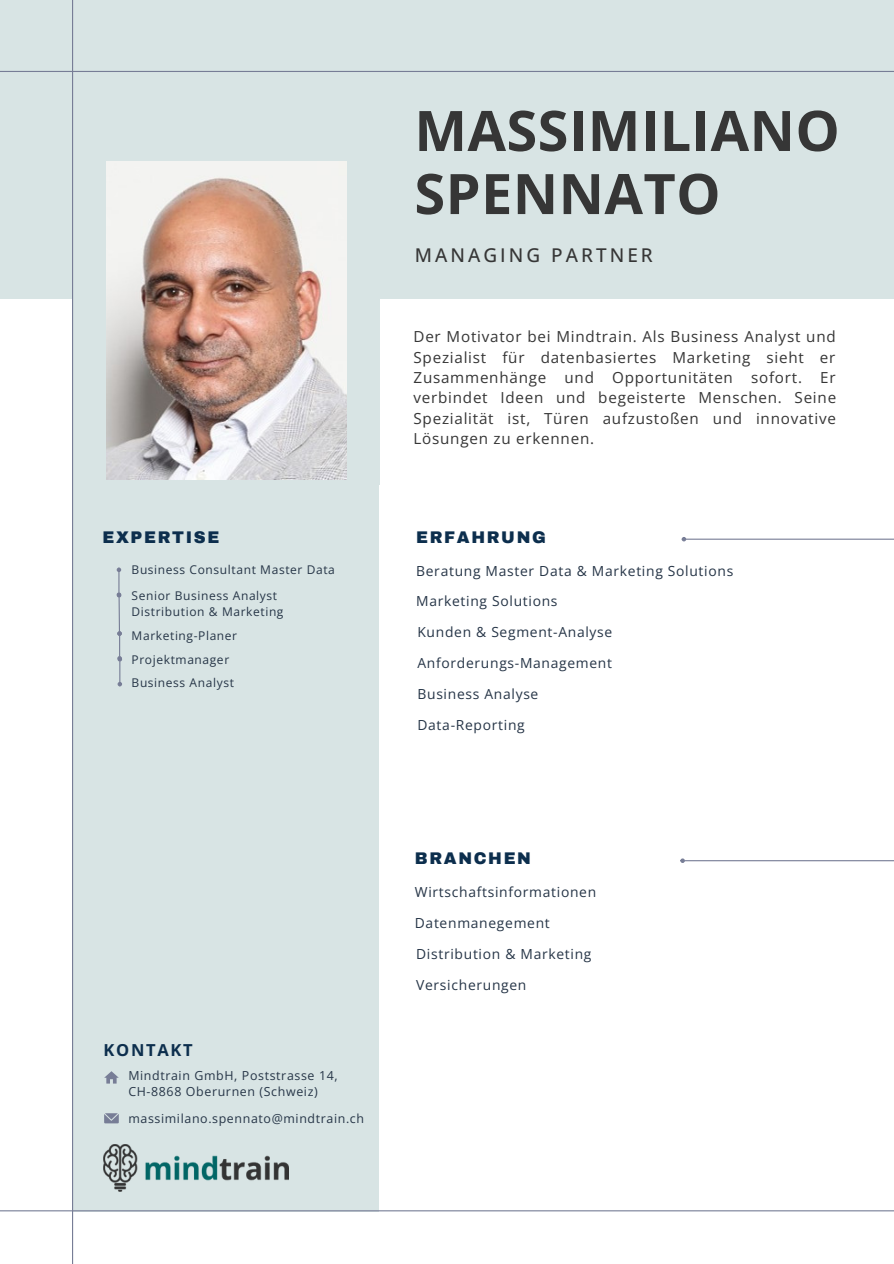
<style>
.page{position:relative;width:894px;height:1264px;background:#fff}
.page>*{position:absolute;margin:0;border:0;box-sizing:border-box;transform-origin:0 0}
.t1{font:700 55.8px/63px "Open Sans";letter-spacing:.01em;color:#363636}
.t2{font:500 18.9px "Open Sans";letter-spacing:.16em;color:#363636}
.t3{font:900 16.5px "Archivo";letter-spacing:.1em;color:#0c2e4d}
.t4{font:700 16.5px "Open Sans";letter-spacing:.1em;color:#0c2e4d}
.t5{font:15.15px/20.2px "Open Sans";letter-spacing:.05em;color:#363636;text-align:justify}
.t6{font:13.8px "Open Sans";letter-spacing:.05em;color:#263547}
.t7{font:12.45px "Open Sans";letter-spacing:.05em;color:#263547}
.t8{font:12px/16px "Open Sans";letter-spacing:.05em;color:#263547}
</style>
<div class="page">
<div style="left:73px;top:480px;width:306px;height:731px;background:#d8e4e4"></div>
<div style="left:0;top:0;width:893px;height:299px;background:#d8e4e4"></div>
<hr style="left:0;top:1210px;width:893px;height:1px;background:#777d96">
<div style="left:73px;top:72px;width:306px;height:413px;background:#d8e4e4"></div>
<hr style="left:72px;top:0;width:1px;height:1263px;background:#777d96">
<hr style="left:0;top:71px;width:893px;height:1px;background:#777d96">
<hr style="left:118px;top:597px;width:2px;height:34px;background:#777d96">
<hr style="left:686px;top:538px;width:207px;height:1px;background:#777d96">
<svg style="left:681px;top:537px;width:5px;height:4px"></svg>
<svg style="left:104px;top:1113px;width:15px;height:10px"></svg>
<svg style="left:104px;top:1071px;width:15px;height:12px"></svg>
<img style="left:104px;top:1144px;width:184px;height:46px">
<hr style="left:684px;top:860px;width:209px;height:1px;background:#777d96">
<svg style="left:680px;top:858px;width:4px;height:5px"></svg>
<img style="left:106px;top:161px;width:240px;height:319px">
<svg style="left:117px;top:631px;width:5px;height:55px"></svg>
<svg style="left:117px;top:567px;width:4px;height:30px"></svg>
<p class="t3" style="left:102px;top:528px;width:118px">EXPERTISE</p>
<p class="t8" style="left:132px;top:561px;width:205px">Business Consultant Master Data</p>
<p class="t8" style="left:132px;top:587px;width:153px">Senior Business Analyst<br>Distribution &amp; Marketing</p>
<p class="t8" style="left:132px;top:627px;width:107px">Marketing-Planer</p>
<p class="t8" style="left:132px;top:651px;width:99px">Projektmanager</p>
<p class="t8" style="left:132px;top:674px;width:104px">Business Analyst</p>
<p class="t4" style="left:104px;top:1038px;width:90px">KONTAKT</p>
<p class="t7" style="left:128px;top:1066px;width:211px">Mindtrain GmbH, Poststrasse 14,</p>
<p class="t7" style="left:128px;top:1083px;width:191px">CH-8868 Oberurnen (Schweiz)</p>
<p class="t7" style="left:128px;top:1109px;width:237px">massimilano.spennato@mindtrain.ch</p>
<p class="t1" style="left:414px;top:98px;width:427px">MASSIMILIANO<br>SPENNATO</p>
<p class="t2" style="left:415px;top:241px;width:239px">MANAGING PARTNER</p>
<p class="t5" style="left:413px;top:326px;width:424px">Der Motivator bei Mindtrain. Als Business Analyst und Spezialist für datenbasiertes Marketing sieht er Zusammenhänge und Opportunitäten sofort. Er verbindet Ideen und begeisterte Menschen. Seine Spezialität ist, Türen aufzustoßen und innovative Lösungen zu erkennen.</p>
<p class="t3" style="left:416px;top:528px;width:131px">ERFAHRUNG</p>
<p class="t6" style="left:416px;top:561px;width:318px">Beratung Master Data &amp; Marketing Solutions</p>
<p class="t6" style="left:416px;top:591px;width:143px">Marketing Solutions</p>
<p class="t6" style="left:417px;top:622px;width:196px">Kunden &amp; Segment-Analyse</p>
<p class="t6" style="left:417px;top:653px;width:196px">Anforderungs-Management</p>
<p class="t6" style="left:417px;top:684px;width:122px">Business Analyse</p>
<p class="t6" style="left:417px;top:715px;width:109px">Data-Reporting</p>
<p class="t3" style="left:415px;top:849px;width:118px">BRANCHEN</p>
<p class="t6" style="left:415px;top:882px;width:183px">Wirtschaftsinformationen</p>
<p class="t6" style="left:415px;top:913px;width:136px">Datenmanegement</p>
<p class="t6" style="left:416px;top:944px;width:177px">Distribution &amp; Marketing</p>
<p class="t6" style="left:416px;top:974px;width:112px">Versicherungen</p>
</div>
